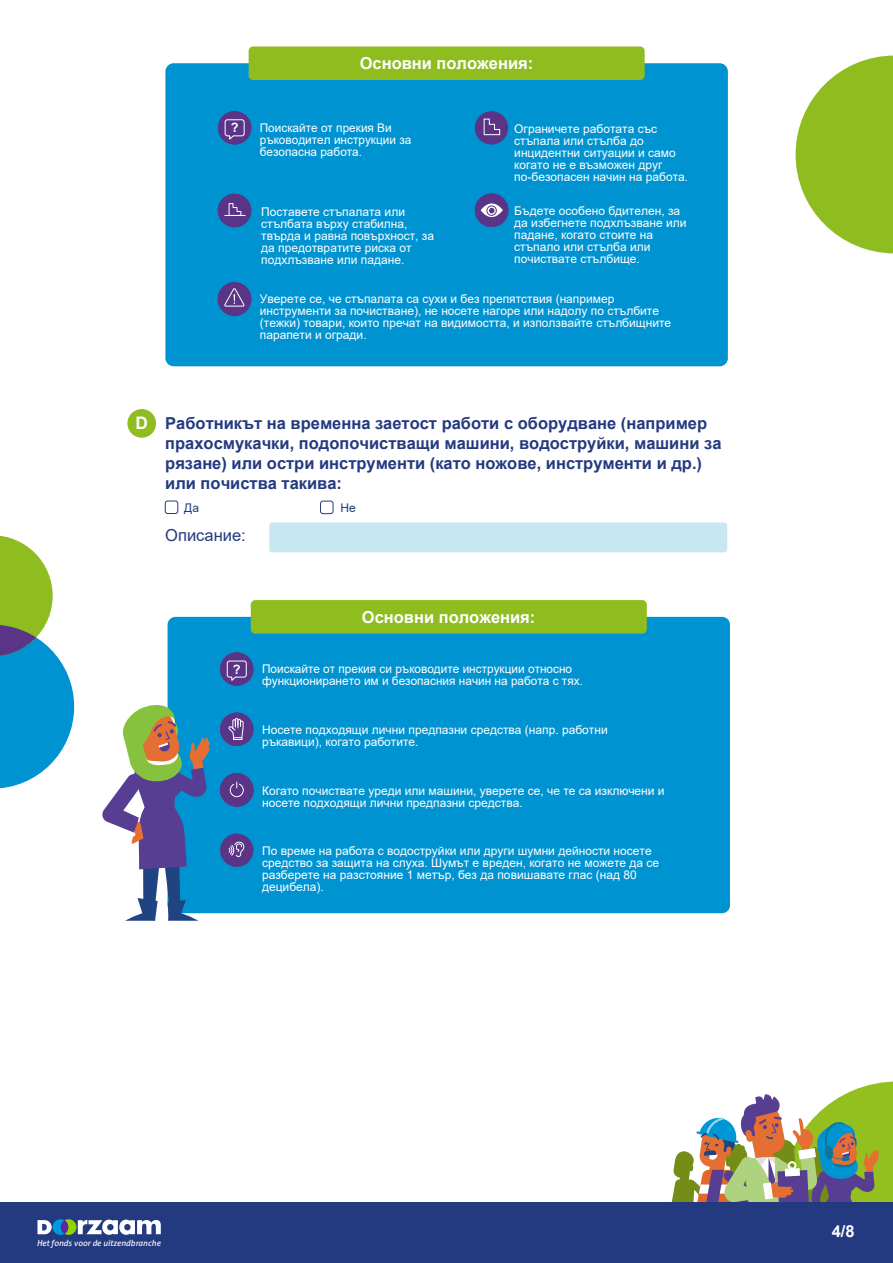
<style>
.page{position:relative;width:893px;height:1263px;background:#fff}
.page>*{position:absolute;margin:0;border:0;box-sizing:border-box;transform-origin:0 0}
.t1{font:700 17.25px "Arial";color:#fff}
.t2{font:700 16.5px/19.8px "Arial";color:#243a80}
.t3{font:700 16.5px "Arial";color:#fff}
.t4{font:16.5px "Arial";color:#243a80}
.t5{font:700 12.75px "Arial";color:#fff}
.t6{font:12px/12px "Arial";color:#fff}
.t7{font:12px "Arial";color:#243a80}
.t8{font:italic 8.4px "Aller";color:#fff}
</style>
<div class="page">
<svg style="left:663px;top:1081px;width:230px;height:122px"></svg>
<div style="left:0;top:1203px;width:893px;height:60px;background:#243a80"></div>
<svg style="left:37px;top:1219px;width:124px;height:16px"></svg>
<svg style="left:61px;top:1220px;width:7px;height:14px"></svg>
<svg style="left:0;top:535px;width:74px;height:254px"></svg>
<svg style="left:796px;top:56px;width:97px;height:197px"></svg>
<div style="left:165px;top:63px;width:563px;height:303px;background:#0093d1;border-radius:8px"></div>
<div style="left:249px;top:46px;width:396px;height:34px;background:#8fbc1f;border-radius:4px"></div>
<svg style="left:218px;top:111px;width:33px;height:34px"></svg>
<div style="left:218px;top:111px;width:33px;height:33px;background:#5a3486;border-radius:50%"></div>
<svg style="left:225px;top:119px;width:20px;height:21px"></svg>
<div style="left:218px;top:194px;width:33px;height:33px;background:#5a3486;border-radius:50%"></div>
<svg style="left:225px;top:203px;width:20px;height:13px"></svg>
<div style="left:218px;top:282px;width:33px;height:34px;background:#5a3486;border-radius:50%"></div>
<div style="left:218px;top:283px;width:33px;height:33px;background:#5a3486;border-radius:50%"></div>
<svg style="left:224px;top:288px;width:21px;height:19px"></svg>
<div style="left:475px;top:111px;width:33px;height:34px;background:#5a3486;border-radius:50%"></div>
<svg style="left:484px;top:119px;width:16px;height:16px"></svg>
<div style="left:475px;top:194px;width:33px;height:33px;background:#5a3486;border-radius:50%"></div>
<svg style="left:481px;top:195px;width:22px;height:31px"></svg>
<div style="left:127px;top:409px;width:29px;height:29px;background:#8fbc1f;border-radius:50%"></div>
<div style="left:165px;top:500px;width:13px;height:14px;border:1px solid #243a80;border-radius:2px"></div>
<div style="left:320px;top:501px;width:13px;height:13px;border:1px solid #243a80;border-radius:2px"></div>
<div style="left:269px;top:522px;width:458px;height:30px;background:#c9e7f3;border-radius:3px"></div>
<div style="left:168px;top:617px;width:562px;height:296px;background:#0093d1;border-radius:8px"></div>
<div style="left:251px;top:600px;width:396px;height:34px;background:#8fbc1f;border-radius:4px"></div>
<div style="left:220px;top:652px;width:33px;height:34px;background:#5a3486;border-radius:50%"></div>
<svg style="left:227px;top:660px;width:20px;height:21px"></svg>
<div style="left:220px;top:773px;width:33px;height:34px;background:#5a3486;border-radius:50%"></div>
<svg style="left:229px;top:781px;width:15px;height:17px"></svg>
<div style="left:220px;top:713px;width:33px;height:33px;background:#5a3486;border-radius:50%"></div>
<svg style="left:228px;top:718px;width:16px;height:22px"></svg>
<div style="left:220px;top:833px;width:33px;height:34px;background:#5a3486;border-radius:50%"></div>
<svg style="left:228px;top:841px;width:16px;height:16px"></svg>
<svg style="left:102px;top:700px;width:109px;height:221px"></svg>
<p class="t5" style="left:231px;top:119px;width:9px">?</p>
<h2 class="t3" style="left:360px;top:52px;width:175px">Основни положения:</h2>
<p class="t6" style="left:260px;top:122px;width:153px">Поискайте от прекия Ви ръководител инструкции за безопасна работа.</p>
<p class="t6" style="left:514px;top:123px;width:175px">Ограничете работата със стъпала или стълба до инцидентни ситуации и само когато не е възможен друг по-безопасен начин на работа.</p>
<p class="t6" style="left:514px;top:205px;width:174px">Бъдете особено бдителен, за да избегнете подхлъзване или падане, когато стоите на стъпало или стълба или почиствате стълбище.</p>
<p class="t6" style="left:261px;top:205px;width:174px">Поставете стъпалата или стълбата върху стабилна, твърда и равна повърхност, за да предотвратите риска от подхлъзване или падане.</p>
<p class="t6" style="left:260px;top:293px;width:413px">Уверете се, че стъпалата са сухи и без препятствия (например инструменти за почистване), не носете нагоре или надолу по стълбите (тежки) товари, които пречат на видимостта, и използвайте стълбищните парапети и огради.</p>
<h1 class="t1" style="left:136px;top:411px;width:14px">D</h1>
<h2 class="t2" style="left:165px;top:414px;width:558px">Работникът на временна заетост работи с оборудване (например прахосмукачки, подопочистващи машини, водоструйки, машини за рязане) или остри инструменти (като ножове, инструменти и др.) или почиства такива:</h2>
<p class="t7" style="left:184px;top:499px;width:16px">Да</p>
<p class="t7" style="left:340px;top:499px;width:17px">Не</p>
<h2 class="t4" style="left:165px;top:524px;width:82px">Описание:</h2>
<p class="t5" style="left:233px;top:660px;width:9px">?</p>
<h2 class="t3" style="left:362px;top:605px;width:175px">Основни положения:</h2>
<p class="t6" style="left:262px;top:663px;width:322px">Поискайте от прекия си ръководите инструкции относно функционирането им и безопасния начин на работа с тях.</p>
<p class="t6" style="left:262px;top:724px;width:347px">Носете подходящи лични предпазни средства (напр. работни ръкавици), когато работите.</p>
<p class="t6" style="left:262px;top:785px;width:404px">Когато почиствате уреди или машини, уверете се, че те са изключени и носете подходящи лични предпазни средства.</p>
<p class="t6" style="left:262px;top:845px;width:399px">По време на работа с водоструйки или други шумни дейности носете средство за защита на слуха. Шумът е вреден, когато не можете да се разберете на разстояние 1 метър, без да повишавате глас (над 80 децибела).</p>
<p class="t8" style="left:37px;top:1237px;width:125px">Het fonds voor de uitzendbranche</p>
<h2 class="t3" style="left:832px;top:1219px;width:24px">4/8</h2>
</div>
